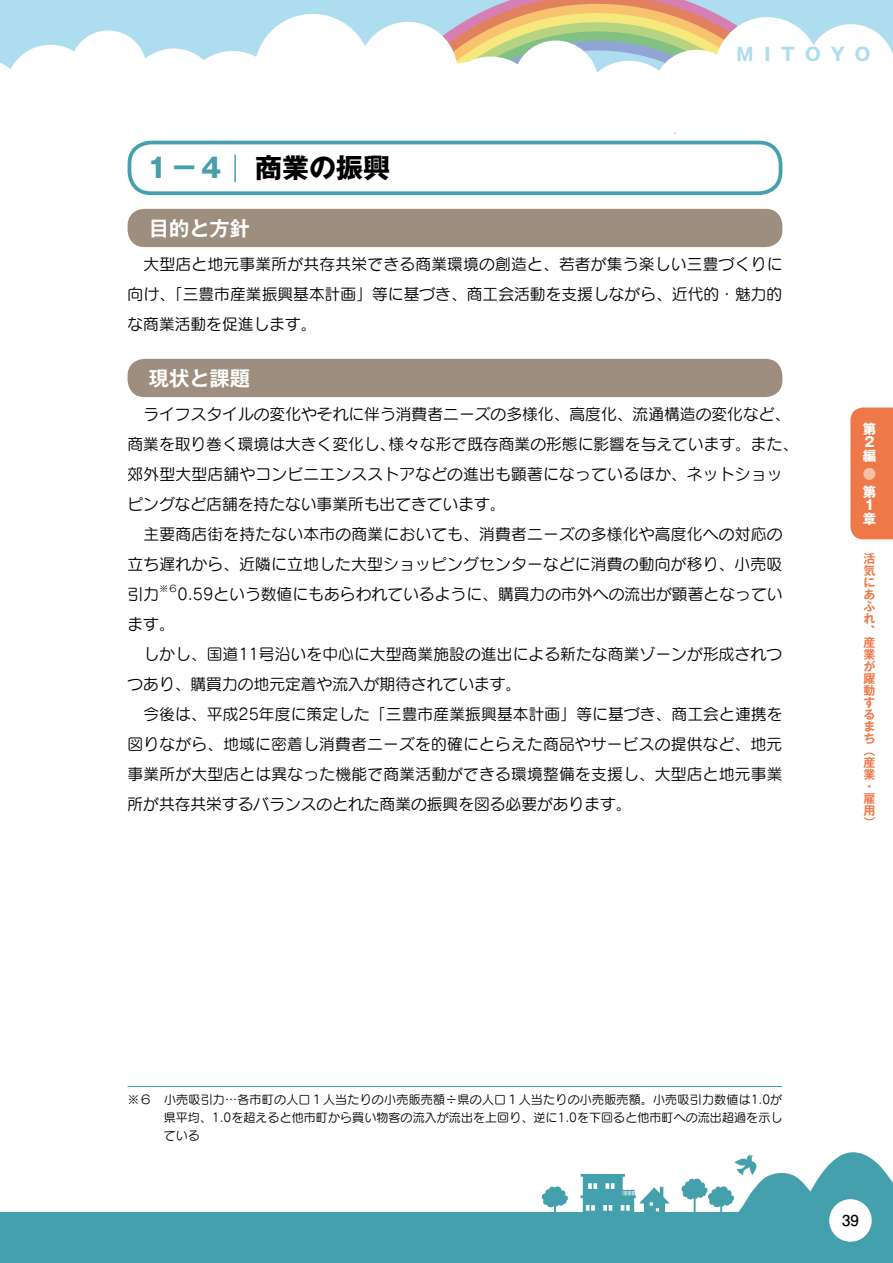
<style>
.page{position:relative;width:893px;height:1263px;background:#fff}
.page>*{position:absolute;margin:0;border:0;box-sizing:border-box;transform-origin:0 0}
.t1{font:700 27px "Gothic MB101 Pr 5";color:#000}
.t2{font:700 20.25px "Gothic MB101 Pr 5 De";color:#fff}
.t3{font:700 18px "Gothic MB101 Pr 5";letter-spacing:.58em;color:#aeddf0}
.t4{font:15.75px/30px "Seurat Pro M";letter-spacing:.005em;color:#000}
.t5{font:700 15px "Futo Go B101 Pr 5";color:#000}
.t6{font:700 13.5px/13.5px "Gothic MB101 Pr 5";color:#fff;text-align:justify}
.t7{font:700 13.5px "Gothic MB101 Pr 5";color:#f7c0a0}
.t8{font:12px/18px "Seurat Pro M";letter-spacing:.005em;color:#000;text-align:justify}
.t9{font:700 12px/12px "Gothic MB101 Pr 5 De";color:#ee7848}
.t10{font:9.15px "Seurat Pro M";color:#000}
.s1{color:#45a0ad}
</style>
<div class="page">
<div style="left:0;top:1135px;width:893px;height:128px;background:#45a0ad"></div>
<div style="left:0;top:995px;width:893px;height:217px;background:#fff"></div>
<div style="left:0;top:0;width:893px;height:134px;background:#aeddf0"></div>
<svg style="left:486px;top:0;width:222px;height:10px;background:#dd9685"></svg>
<svg style="left:523px;top:10px;width:192px;height:13px;background:#f3cc77"></svg>
<svg style="left:523px;top:23px;width:126px;height:13px;background:#b9d47f"></svg>
<svg style="left:179px;top:10px;width:344px;height:238px"></svg>
<svg style="left:127px;top:13px;width:102px;height:224px"></svg>
<svg style="left:0;top:27px;width:236px;height:192px"></svg>
<svg style="left:407px;top:37px;width:292px;height:211px"></svg>
<svg style="left:649px;top:13px;width:244px;height:224px"></svg>
<svg style="left:541px;top:1186px;width:27px;height:26px"></svg>
<svg style="left:580px;top:1174px;width:90px;height:38px"></svg>
<svg style="left:681px;top:1152px;width:212px;height:81px"></svg>
<div style="left:850px;top:407px;width:43px;height:132px;background:#ee7848"></div>
<div style="left:128px;top:141px;width:654px;height:54px;border:4px solid #45a0ad;border-radius:22px"></div>
<hr style="left:234px;top:155px;width:2px;height:27px;background:#45a0ad">
<div style="left:128px;top:209px;width:654px;height:38px;background:#9e8e80;border-radius:17px"></div>
<div style="left:128px;top:359px;width:654px;height:38px;background:#9e8e80;border-radius:17px"></div>
<hr style="left:128px;top:1086px;width:654px;height:1px;background:#45a0ad">
<div style="left:829px;top:1199px;width:43px;height:43px;background:#fff;border-radius:50%"></div>
<p class="t3" style="left:736px;top:40px;width:136px">MITOYO</p>
<h1 class="t1" style="left:144px;top:145px;width:248px"><span class="s1">１−４</span> 商業の振興</h1>
<p class="t2" style="left:149px;top:211px;width:103px">目的と方針</p>
<p class="t4" style="left:128px;top:248px;width:656px;text-align:justify">　大型店と地元事業所が共存共栄できる商業環境の創造と、若者が集う楽しい三豊づくりに向け、「三豊市産業振興基本計画」等に基づき、商工会活動を支援しながら、近代的・魅力的な商業活動を促進します。</p>
<p class="t2" style="left:149px;top:361px;width:103px">現状と課題</p>
<p class="t4" style="left:128px;top:398px;width:672px">　ライフスタイルの変化やそれに伴う消費者ニーズの多様化、高度化、流通構造の変化など、商業を取り巻く環境は大きく変化し、様々な形で既存商業の形態に影響を与えています。また、郊外型大型店舗やコンビニエンスストアなどの進出も顕著になっているほか、ネットショッピングなど店舗を持たない事業所も出てきています。<br>　主要商店街を持たない本市の商業においても、消費者ニーズの多様化や高度化への対応の立ち遅れから、近隣に立地した大型ショッピングセンターなどに消費の動向が移り、小売吸引力</p>
<p class="t10" style="left:159px;top:583px;width:20px">※６</p>
<p class="t4" style="left:178px;top:578px;width:606px">0.59という数値にもあらわれているように、購買力の市外への流出が顕著となってい</p>
<p class="t4" style="left:128px;top:608px;width:656px">ます。<br>　しかし、国道11号沿いを中心に大型商業施設の進出による新たな商業ゾーンが形成されつつあり、購買力の地元定着や流入が期待されています。<br>　今後は、平成25年度に策定した「三豊市産業振興基本計画」等に基づき、商工会と連携を図りながら、地域に密着し消費者ニーズを的確にとらえた商品やサービスの提供など、地元事業所が大型店とは異なった機能で商業活動ができる環境整備を支援し、大型店と地元事業所が共存共栄するバランスのとれた商業の振興を図る必要があります。</p>
<p class="t6" style="left:863px;top:421px;width:14px">第２編</p>
<p class="t7" style="left:863px;top:462px;width:14px">●</p>
<p class="t6" style="left:863px;top:484px;width:14px;text-align:left">第<br>１章</p>
<p class="t9" style="left:864px;top:551px;width:13px">活気にあふれ、産業が躍動するまち（産業・雇用）</p>
<p class="t8" style="left:164px;top:1090px;width:620px;text-indent:-36px">※６　小売吸引力…各市町の人口１人当たりの小売販売額÷県の人口１人当たりの小売販売額。小売吸引力数値は1.0が県平均、1.0を超えると他市町から買い物客の流入が流出を上回り、逆に1.0を下回ると他市町への流出超過を示している</p>
<p class="t5" style="left:842px;top:1208px;width:9px">39</p>
</div>
